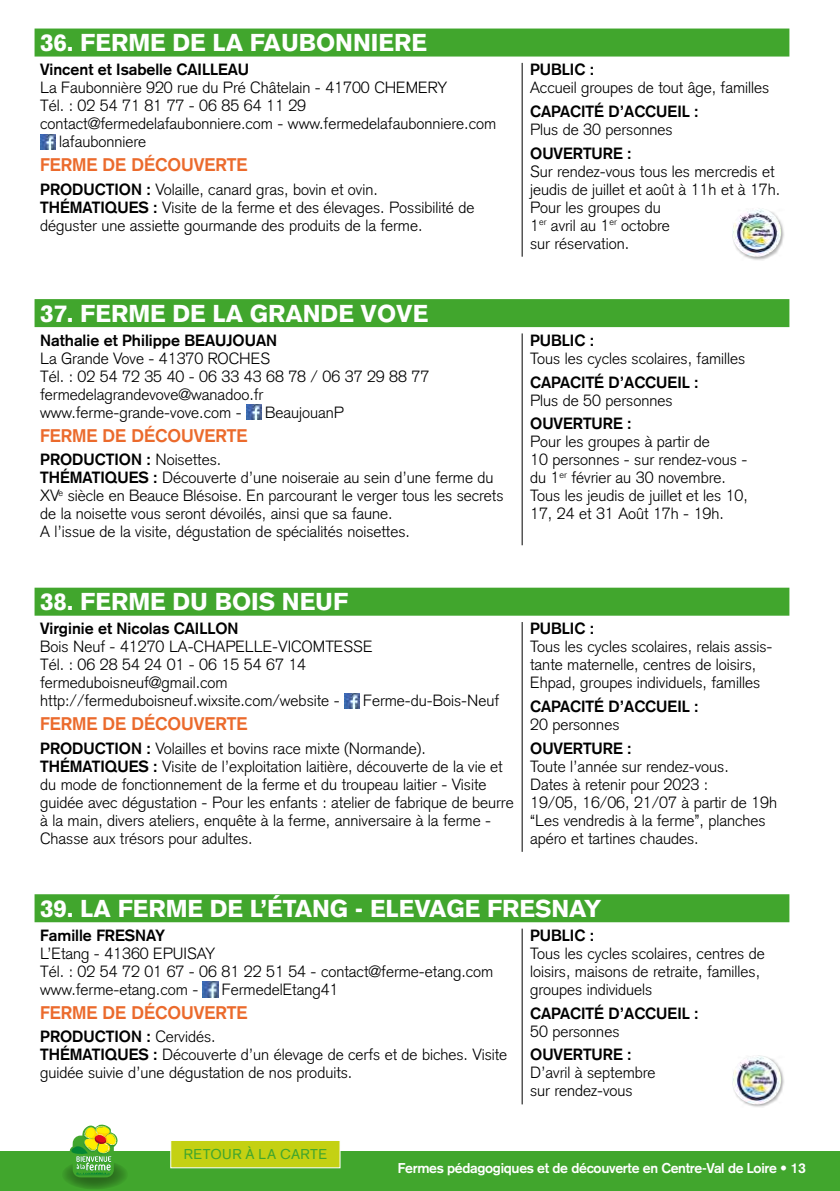
<style>
.page{position:relative;width:840px;height:1191px;background:#fff}
.page>*{position:absolute;margin:0;border:0;box-sizing:border-box;transform-origin:0 0}
.t1{font:900 24px "Akzidenz Grotesk";color:#fff}
.t2{font:700 18px "Akzidenz Grotesk";color:#eb6a2c}
.t3{font:300 16px/18px "Akzidenz Grotesk";color:#000}
.t4{font:700 16px "Akzidenz Grotesk";color:#000}
.t5{font:700 14px "Akzidenz Grotesk";letter-spacing:-.02em;color:#fff}
.t6{font:14px "Akzidenz Grotesk";letter-spacing:.03em;color:#41a62d}
.s1{font-weight:700}
</style>
<div class="page">
<hr style="left:521px;top:63px;width:1px;height:194px;background:#000">
<div style="left:35px;top:29px;width:754px;height:28px;background:#41a62d"></div>
<img style="left:40px;top:134px;width:15px;height:15px">
<div style="left:732px;top:208px;width:52px;height:52px;background:#000;opacity:.3"></div>
<img style="left:731px;top:208px;width:49px;height:49px;border-radius:24px">
<hr style="left:521px;top:928px;width:1px;height:176px;background:#000">
<div style="left:35px;top:894px;width:754px;height:28px;background:#41a62d"></div>
<img style="left:203px;top:981px;width:15px;height:16px">
<div style="left:732px;top:1055px;width:52px;height:52px;background:#000;opacity:.3"></div>
<img style="left:731px;top:1055px;width:49px;height:49px;border-radius:24px">
<hr style="left:521px;top:333px;width:1px;height:212px;background:#000">
<div style="left:35px;top:299px;width:754px;height:28px;background:#41a62d"></div>
<img style="left:246px;top:405px;width:15px;height:15px">
<hr style="left:521px;top:622px;width:1px;height:230px;background:#000">
<div style="left:35px;top:587px;width:754px;height:28px;background:#41a62d"></div>
<img style="left:344px;top:693px;width:15px;height:15px">
<div style="left:0;top:1151px;width:839px;height:40px;background:#41a62d"></div>
<svg style="left:62px;top:1159px;width:66px;height:30px"></svg>
<svg style="left:70px;top:1124px;width:47px;height:53px"></svg>
<div style="left:170px;top:1140px;width:170px;height:28px;background:#c4d113;border:1px solid #fff"></div>
<h1 class="t1" style="left:40px;top:28px;width:388px">36. FERME DE LA FAUBONNIERE</h1>
<p class="t4" style="left:40px;top:60px;width:210px">Vincent et Isabelle CAILLEAU</p>
<p class="t3" style="left:40px;top:79px;width:408px">La Faubonnière 920 rue du Pré Châtelain - 41700 CHEMERY</p>
<p class="t3" style="left:40px;top:97px;width:267px">Tél. : 02 54 71 81 77 - 06 85 64 11 29</p>
<p class="t3" style="left:40px;top:115px;width:457px">contact@fermedelafaubonniere.com - www.fermedelafaubonniere.com</p>
<p class="t3" style="left:59px;top:133px;width:88px">lafaubonniere</p>
<p class="t2" style="left:40px;top:154px;width:209px">FERME DE DÉCOUVERTE</p>
<p class="t3" style="left:40px;top:180px;width:435px"><span class="s1">PRODUCTION :</span> Volaille, canard gras, bovin et ovin.<br><span class="s1">THÉMATIQUES :</span> Visite de la ferme et des élevages. Possibilité de déguster une assiette gourmande des produits de la ferme.</p>
<p class="t4" style="left:530px;top:60px;width:66px">PUBLIC :</p>
<p class="t3" style="left:530px;top:79px;width:240px">Accueil groupes de tout âge, familles</p>
<p class="t4" style="left:530px;top:102px;width:170px">CAPACITÉ D’ACCUEIL :</p>
<p class="t3" style="left:530px;top:120px;width:144px">Plus de 30 personnes</p>
<p class="t4" style="left:530px;top:143px;width:103px">OUVERTURE :</p>
<p class="t3" style="left:530px;top:162px;width:251px">Sur rendez-vous tous les mercredis et jeudis de juillet et août à 11h et à 17h.<br>Pour les groupes du<br>1<sup>er</sup> avril au 1<sup>er</sup> octobre<br>sur réservation.</p>
<h1 class="t1" style="left:40px;top:299px;width:389px">37. FERME DE LA GRANDE VOVE</h1>
<p class="t4" style="left:40px;top:331px;width:238px">Nathalie et Philippe BEAUJOUAN</p>
<p class="t3" style="left:40px;top:349px;width:390px">La Grande Vove - 41370 ROCHES<br>Tél. : 02 54 72 35 40 - 06 33 43 68 78 / 06 37 29 88 77 fermedelagrandevove@wanadoo.fr www.ferme-grande-vove.com -</p>
<p class="t3" style="left:265px;top:403px;width:80px">BeaujouanP</p>
<p class="t2" style="left:40px;top:424px;width:209px">FERME DE DÉCOUVERTE</p>
<p class="t3" style="left:40px;top:451px;width:464px"><span class="s1">PRODUCTION :</span> Noisettes.<br><span class="s1">THÉMATIQUES :</span> Découverte d’une noiseraie au sein d’une ferme du XV<sup>e</sup> siècle en Beauce Blésoise. En parcourant le verger tous les secrets de la noisette vous seront dévoilés, ainsi que sa faune.<br>A l’issue de la visite, dégustation de spécialités noisettes.</p>
<p class="t4" style="left:530px;top:331px;width:66px">PUBLIC :</p>
<p class="t3" style="left:530px;top:349px;width:216px">Tous les cycles scolaires, familles</p>
<p class="t4" style="left:530px;top:372px;width:170px">CAPACITÉ D’ACCUEIL :</p>
<p class="t3" style="left:530px;top:391px;width:144px">Plus de 50 personnes</p>
<p class="t4" style="left:530px;top:414px;width:103px">OUVERTURE :</p>
<p class="t3" style="left:530px;top:433px;width:219px">Pour les groupes à partir de<br>10 personnes - sur rendez-vous - du 1<sup>er</sup> février au 30 novembre.<br>Tous les jeudis de juillet et les 10,<br>17, 24 et 31 Août 17h - 19h.</p>
<h1 class="t1" style="left:40px;top:587px;width:309px">38. FERME DU BOIS NEUF</h1>
<p class="t4" style="left:40px;top:619px;width:200px">Virginie et Nicolas CAILLON</p>
<p class="t3" style="left:40px;top:638px;width:333px">Bois Neuf - 41270 LA-CHAPELLE-VICOMTESSE Tél. : 06 28 54 24 01 - 06 15 54 67 14 fermeduboisneuf@gmail.com http://fermeduboisneuf.wixsite.com/website -</p>
<p class="t3" style="left:363px;top:692px;width:137px">Ferme-du-Bois-Neuf</p>
<p class="t2" style="left:40px;top:713px;width:209px">FERME DE DÉCOUVERTE</p>
<p class="t3" style="left:40px;top:739px;width:474px"><span class="s1">PRODUCTION :</span> Volailles et bovins race mixte (Normande).<br><span class="s1">THÉMATIQUES :</span> Visite de l’exploitation laitière, découverte de la vie et du mode de fonctionnement de la ferme et du troupeau laitier - Visite guidée avec dégustation - Pour les enfants : atelier de fabrique de beurre à la main, divers ateliers, enquête à la ferme, anniversaire à la ferme - Chasse aux trésors pour adultes.</p>
<p class="t4" style="left:530px;top:619px;width:66px">PUBLIC :</p>
<p class="t3" style="left:530px;top:638px;width:244px">Tous les cycles scolaires, relais assis&shy;tante maternelle, centres de loisirs,<br>Ehpad, groupes individuels, familles</p>
<p class="t4" style="left:530px;top:697px;width:170px">CAPACITÉ D’ACCUEIL :</p>
<p class="t3" style="left:530px;top:715px;width:91px">20 personnes</p>
<p class="t4" style="left:530px;top:738px;width:103px">OUVERTURE :</p>
<p class="t3" style="left:530px;top:757px;width:248px">Toute l’année sur rendez-vous.<br>Dates à retenir pour 2023 :<br>19/05, 16/06, 21/07 à partir de 19h “Les vendredis à la ferme”, planches apéro et tartines chaudes.</p>
<h1 class="t1" style="left:40px;top:894px;width:562px">39. LA FERME DE L’ÉTANG - ELEVAGE FRESNAY</h1>
<p class="t4" style="left:40px;top:926px;width:126px">Famille FRESNAY</p>
<p class="t3" style="left:40px;top:944px;width:454px">L’Etang - 41360 EPUISAY<br>Tél. : 02 54 72 01 67 - 06 81 22 51 54 - contact@ferme-etang.com www.ferme-etang.com -</p>
<p class="t4" style="left:530px;top:926px;width:66px">PUBLIC :</p>
<p class="t3" style="left:530px;top:944px;width:236px">Tous les cycles scolaires, centres de loisirs, maisons de retraite, familles, groupes individuels</p>
<p class="t4" style="left:530px;top:1003px;width:170px">CAPACITÉ D’ACCUEIL :</p>
<p class="t3" style="left:530px;top:1022px;width:91px">50 personnes</p>
<p class="t4" style="left:530px;top:1045px;width:103px">OUVERTURE :</p>
<p class="t3" style="left:530px;top:1064px;width:127px">D’avril à septembre sur rendez-vous</p>
<p class="t3" style="left:222px;top:980px;width:118px">FermedelEtang41</p>
<p class="t2" style="left:40px;top:1001px;width:209px">FERME DE DÉCOUVERTE</p>
<p class="t3" style="left:40px;top:1028px;width:468px"><span class="s1">PRODUCTION :</span> Cervidés.<br><span class="s1">THÉMATIQUES :</span> Découverte d’un élevage de cerfs et de biches. Visite guidée suivie d’une dégustation de nos produits.</p>
<p class="t6" style="left:184px;top:1146px;width:145px">RETOUR À LA CARTE</p>
<p class="t5" style="left:398px;top:1160px;width:409px">Fermes pédagogiques et de découverte en Centre-Val de Loire • 13</p>
</div>
